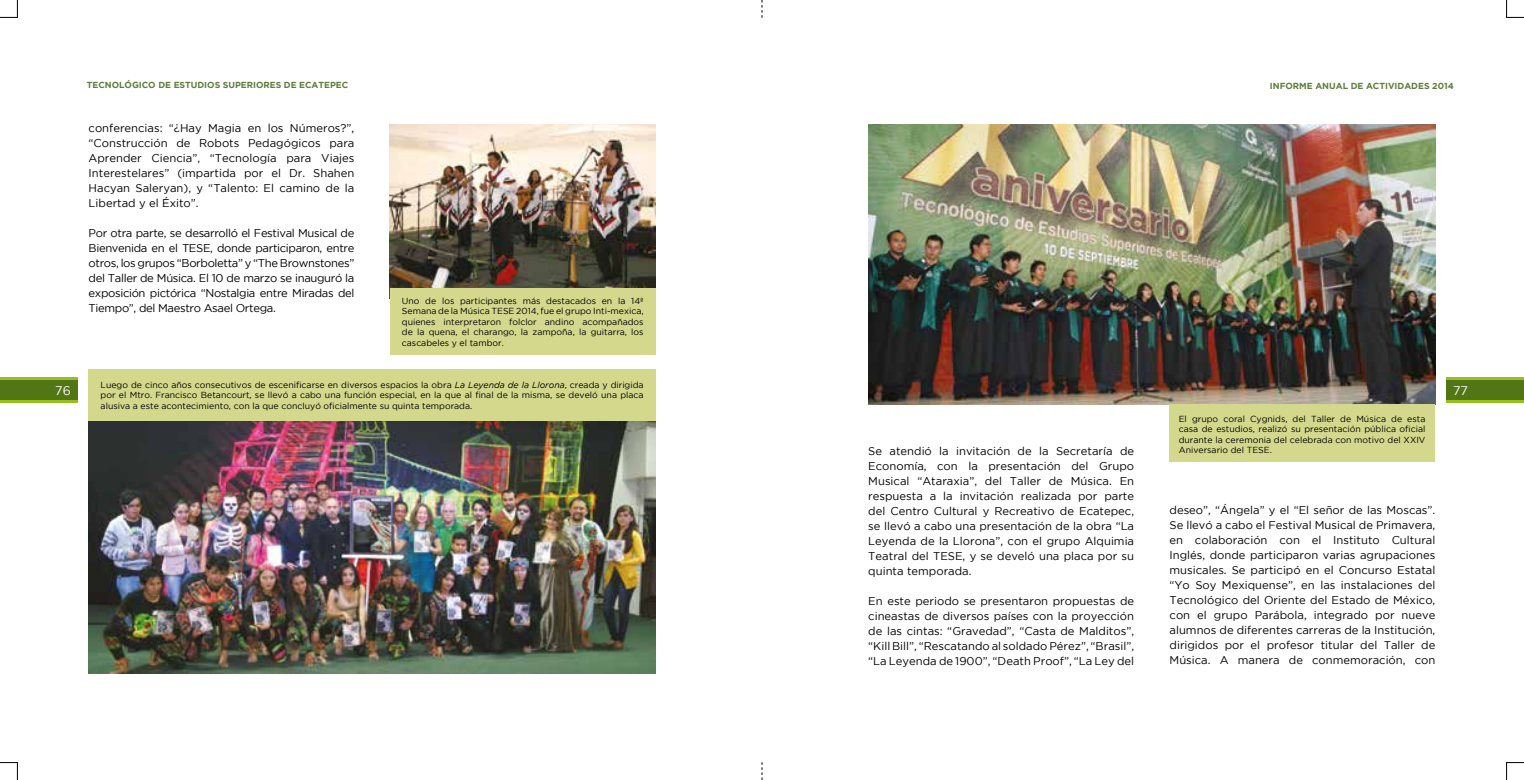
<style>
.page{position:relative;width:1524px;height:780px;background:#fff}
.page>*{position:absolute;margin:0;border:0;box-sizing:border-box;transform-origin:0 0}
.t1{font:12.5px "Gotham";color:#fff}
.t2{font:11.25px/15px "Gotham";color:#000;text-align:justify}
.t3{font:8.75px/10.5px "Gotham";color:#000;text-align:justify}
.t4{font:700 8.75px "Gotham";color:#5f7d3c}
.s1{font-style:italic}
</style>
<div class="page">
<div style="left:0;top:377px;width:78px;height:25px;background:#95c11f"></div>
<div style="left:1446px;top:377px;width:78px;height:25px;background:#95c11f"></div>
<div style="left:0;top:380px;width:78px;height:20px;background:#527516"></div>
<div style="left:1446px;top:380px;width:78px;height:20px;background:#527516"></div>
<img style="left:868px;top:124px;width:567px;height:280px">
<img style="left:89px;top:421px;width:567px;height:252px">
<img style="left:390px;top:124px;width:266px;height:164px">
<div style="left:390px;top:288px;width:266px;height:66px;background:#d3d88d"></div>
<div style="left:89px;top:369px;width:567px;height:52px;background:#d3d88d"></div>
<div style="left:1169px;top:404px;width:266px;height:58px;background:#d3d88d"></div>
<svg style="left:1506px;top:0;width:18px;height:18px"></svg>
<svg style="left:1506px;top:762px;width:18px;height:18px"></svg>
<svg style="left:0;top:0;width:18px;height:18px"></svg>
<svg style="left:0;top:762px;width:18px;height:18px"></svg>
<svg style="left:761px;top:0;width:1px;height:18px"></svg>
<svg style="left:761px;top:762px;width:1px;height:18px"></svg>
<p class="t4" style="left:87px;top:80px;width:263px">TECNOLÓGICO DE ESTUDIOS SUPERIORES DE ECATEPEC</p>
<p class="t4" style="left:1270px;top:80px;width:185px">INFORME ANUAL DE ACTIVIDADES 2014</p>
<p class="t2" style="left:89px;top:121px;width:267px">conferencias: “¿Hay Magia en los Números?”, “Construcción de Robots Pedagógicos para Aprender Ciencia”, “Tecnología para Viajes Interestelares” (impartida por el Dr. Shahen Hacyan Saleryan), y “Talento: El camino de la Libertad y el Éxito”.</p>
<p class="t2" style="left:89px;top:226px;width:267px">Por otra parte, se desarrolló el Festival Musical de Bienvenida en el TESE, donde participaron, entre otros, los grupos “Borboletta” y “The Brownstones” del Taller de Música. El 10 de marzo se inauguró la exposición pictórica “Nostalgia entre Miradas del Tiempo”, del Maestro Asael Ortega.</p>
<p class="t3" style="left:402px;top:295px;width:243px">Uno de los participantes más destacados en la 14ª Semana de la Música TESE 2014, fue el grupo Inti-mexica, quienes interpretaron folclor andino acompañados de la quena, el charango, la zampoña, la guitarra, los cascabeles y el tambor.</p>
<p class="t3" style="left:101px;top:379px;width:544px">Luego de cinco años consecutivos de escenificarse en diversos espacios la obra <span class="s1">La Leyenda de la Llorona</span>, creada y dirigida por el Mtro. Francisco Betancourt, se llevó a cabo una función especial, en la que al final de la misma, se develó una placa alusiva a este acontecimiento, con la que concluyó oficialmente su quinta temporada.</p>
<p class="t1" style="left:55px;top:383px;width:17px">76</p>
<p class="t1" style="left:1453px;top:383px;width:16px">77</p>
<p class="t2" style="left:868px;top:443px;width:267px">Se atendió la invitación de la Secretaría de Economía, con la presentación del Grupo Musical “Ataraxia”, del Taller de Música. En respuesta a la invitación realizada por parte del Centro Cultural y Recreativo de Ecatepec, se llevó a cabo una presentación de la obra “La Leyenda de la Llorona”, con el grupo Alquimia Teatral del TESE, y se develó una placa por su quinta temporada.</p>
<p class="t2" style="left:868px;top:593px;width:267px">En este periodo se presentaron propuestas de cineastas de diversos países con la proyección de las cintas: “Gravedad”, “Casta de Malditos”, “Kill Bill”, “Rescatando al soldado Pérez”, “Brasil”, “La Leyenda de 1900”, “Death Proof”, “La Ley del</p>
<p class="t3" style="left:1178px;top:413px;width:248px">El grupo coral Cygnids, del Taller de Música de esta casa de estudios, realizó su presentación pública oficial durante la ceremonia del celebrada con motivo del XXIV Aniversario del TESE.</p>
<p class="t2" style="left:1169px;top:502px;width:267px">deseo”, “Ángela” y el “El señor de las Moscas”.<br>Se llevó a cabo el Festival Musical de Primavera, en colaboración con el Instituto Cultural Inglés, donde participaron varias agrupaciones musicales. Se participó en el Concurso Estatal “Yo Soy Mexiquense”, en las instalaciones del Tecnológico del Oriente del Estado de México, con el grupo Parábola, integrado por nueve alumnos de diferentes carreras de la Institución, dirigidos por el profesor titular del Taller de Música. A manera de conmemoración, con</p>
</div>
